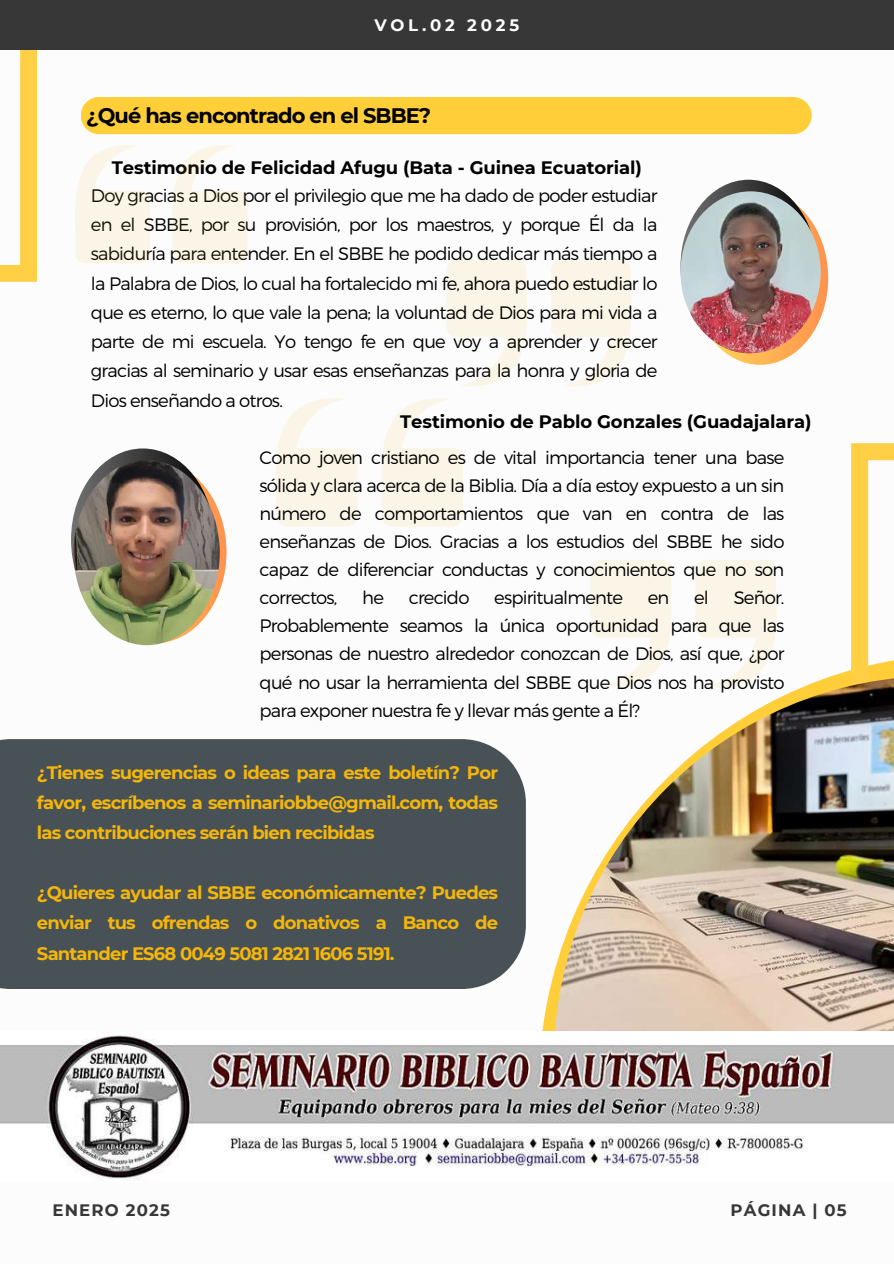
<style>
.page{position:relative;width:894px;height:1264px;background:#fff}
.page>*{position:absolute;margin:0;border:0;box-sizing:border-box;transform-origin:0 0}
.t1{font:700 21px "Montserrat";letter-spacing:-.045em;color:#000}
.t2{font:300 18px/28.2px "Montserrat";letter-spacing:-.045em;color:#000;text-align:justify}
.t3{font:700 18px/30.3px "Montserrat";letter-spacing:-.045em;color:#f4b609;text-align:justify}
.t4{font:700 18px "Montserrat";letter-spacing:-.005em;color:#000}
.t5{font:700 16.5px "Montserrat";letter-spacing:.07em;color:#373737}
.t6{font:700 16.5px "Montserrat";letter-spacing:.23em;color:#fff}
</style>
<div class="page">
<svg style="left:0;top:49px;width:37px;height:233px"></svg>
<div style="left:0;top:0;width:893px;height:49px;background:#373737"></div>
<svg style="left:850px;top:443px;width:43px;height:233px"></svg>
<div style="left:81px;top:97px;width:730px;height:37px;background:#ffce38;border-radius:19px"></div>
<svg style="left:691px;top:191px;width:137px;height:174px"></svg>
<svg style="left:680px;top:180px;width:136px;height:173px"></svg>
<img style="left:680px;top:191px;width:140px;height:162px;border-radius:50%">
<svg style="left:446px;top:259px;width:186px;height:127px"></svg>
<svg style="left:75px;top:145px;width:172px;height:118px"></svg>
<svg style="left:83px;top:460px;width:143px;height:183px"></svg>
<svg style="left:71px;top:448px;width:143px;height:183px"></svg>
<img style="left:74px;top:460px;width:146px;height:185px;border-radius:50%">
<svg style="left:276px;top:398px;width:187px;height:129px"></svg>
<svg style="left:590px;top:560px;width:187px;height:116px"></svg>
<img style="left:554px;top:676px;width:339px;height:355px">
<img style="left:0;top:1032px;width:893px;height:148px">
<div style="left:0;top:739px;width:525px;height:250px;background:#485155"></div>
<p class="t6" style="left:374px;top:15px;width:146px">VOL.02 2025</p>
<p class="t1" style="left:86px;top:102px;width:346px">¿Qué has encontrado en el SBBE?</p>
<p class="t4" style="left:112px;top:156px;width:531px">Testimonio de Felicidad Afugu (Bata - Guinea Ecuatorial)</p>
<p class="t2" style="left:91px;top:180px;width:568px;line-height:29.2px">Doy gracias a Dios por el privilegio que me ha dado de poder estudiar en el SBBE, por su provisión, por los maestros, y porque Él da la sabiduría para entender. En el SBBE he podido dedicar más tiempo a la Palabra de Dios, lo cual ha fortalecido mi fe, ahora puedo estudiar lo que es eterno, lo que vale la pena; la voluntad de Dios para mi vida a parte de mi escuela. Yo tengo fe en que voy a aprender y crecer gracias al seminario y usar esas enseñanzas para la honra y gloria de Dios enseñando a otros.</p>
<p class="t4" style="left:400px;top:410px;width:413px">Testimonio de Pablo Gonzales (Guadajalara)</p>
<p class="t2" style="left:259px;top:442px;width:526px">Como joven cristiano es de vital importancia tener una base sólida y clara acerca de la Biblia. Día a día estoy expuesto a un sin número de comportamientos que van en contra de las enseñanzas de Dios. Gracias a los estudios del SBBE he sido capaz de diferenciar conductas y conocimientos que no son correctos,</p>
<p class="t2" style="left:259px;top:582px;width:526px;text-indent:474px">Señor.<br>Probablemente seamos la única oportunidad para que las personas de nuestro alrededor conozcan de Dios, así que, ¿por qué no usar la herramienta del SBBE que Dios nos ha provisto para exponer nuestra fe y llevar más gente a Él?</p>
<p class="t2" style="left:362px;top:582px;width:23px">he</p>
<p class="t2" style="left:408px;top:582px;width:62px">crecido</p>
<p class="t2" style="left:494px;top:582px;width:130px">espiritualmente</p>
<p class="t2" style="left:647px;top:582px;width:23px">en</p>
<p class="t2" style="left:694px;top:582px;width:16px">el</p>
<p class="t3" style="left:37px;top:757px;width:462px">¿Tienes sugerencias o ideas para este boletín? Por favor, escríbenos a seminariobbe@gmail.com, todas las contribuciones serán bien recibidas</p>
<p class="t3" style="left:37px;top:877px;width:462px">¿Quieres ayudar al SBBE económicamente? Puedes enviar tus ofrendas o donativos a Banco de Santander ES68 0049 5081 2821 1606 5191.</p>
<p class="t5" style="left:52px;top:1199px;width:119px">ENERO 2025</p>
<p class="t5" style="left:730px;top:1199px;width:118px">PÁGINA | 05</p>
</div>
